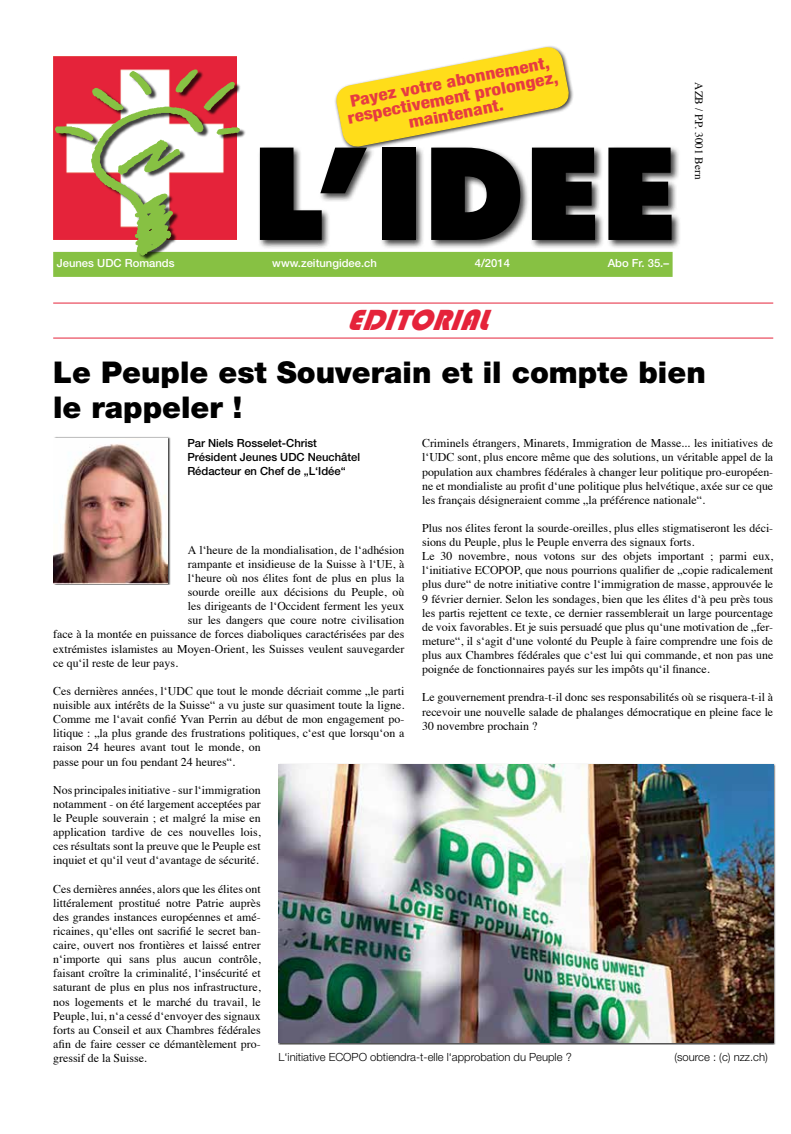
<style>
.page{position:relative;width:791px;height:1134px;background:#fff}
.page>*{position:absolute;margin:0;border:0;box-sizing:border-box;transform-origin:0 0}
.t1{font:800 122.5px "Futura";color:#000}
.t2{font:900 30px/35px "Helvetica Neue";color:#000}
.t3{font:italic 30px "Bauhaus 93";color:#e5233a}
.t4{font:800 condensed 16.25px/16.2px "Helvetica Neue LT";color:#e73b41;text-align:center;scale:1.19 1}
.t5{font:11.88px/14.1px "Times";color:#000;text-align:justify}
.t6{font:500 11.25px/14.1px "Helvetica Neue";color:#000}
.t7{font:300 11.25px "Helvetica Neue";color:#000}
.t8{font:500 11.25px "Helvetica Neue";color:#fff}
.t9{font:11.25px "Times";color:#000}
.s1{font-style:inherit}
</style>
<div class="page">
<div style="left:53px;top:252px;width:619px;height:25px;background:#87c143"></div>
<div style="left:257px;top:145px;width:423px;height:104px;background:#000;opacity:.75"></div>
<div style="left:334px;top:45px;width:239px;height:107px;background:#000;opacity:.75"></div>
<svg style="left:334px;top:45px;width:236px;height:103px"></svg>
<hr style="left:53px;top:303px;width:719px;height:1px;background:#e5233a">
<hr style="left:53px;top:338px;width:719px;height:1px;background:#e5233a">
<img style="left:53px;top:56px;width:198px;height:214px">
<div style="left:53px;top:436px;width:118px;height:149px;background:#000;opacity:.75"></div>
<img style="left:53px;top:438px;width:114px;height:146px">
<img style="left:278px;top:764px;width:494px;height:278px">
<h3 class="t4" style="left:343px;top:94px;width:181px;rotate:-11deg">Payez votre abonnement, respectivement prolongez, maintenant.</h3>
<h1 class="t1" style="left:252px;top:119px;width:427px"><span class="s1">L</span>’IDEE</h1>
<p class="t8" style="left:57px;top:257px;width:119px">Jeunes UDC Romands</p>
<p class="t8" style="left:272px;top:257px;width:106px">www.zeitungidee.ch</p>
<p class="t8" style="left:474px;top:257px;width:37px">4/2014</p>
<p class="t8" style="left:607px;top:257px;width:63px">Abo Fr. 35.–</p>
<h2 class="t3" style="left:346px;top:303px;width:154px">EDITORIAL</h2>
<p class="t9" style="left:709px;top:82px;width:98px;rotate:90deg">AZB / P.P. 3001 Bern</p>
<h2 class="t2" style="left:53px;top:354px;width:653px">Le Peuple est Souverain et il compte bien le rappeler !</h2>
<p class="t6" style="left:187px;top:436px;width:174px">Par Niels Rosselet-Christ<br>Président Jeunes UDC Neuchâtel<br>Rédacteur en Chef de „L‘Idée“</p>
<p class="t5" style="left:422px;top:435px;width:352px">Criminels étrangers, Minarets, Immigration de Masse... les initiatives de l‘UDC sont, plus encore même que des solutions, un véritable appel de la population aux chambres fédérales à changer leur politique pro-européen&shy;ne et mondialiste au profit d‘une politique plus helvétique, axée sur ce que les français désigneraient comme „la préférence nationale“.</p>
<p class="t5" style="left:422px;top:520px;width:352px;text-align:left">Plus nos élites feront la sourde-oreilles, plus elles stigmatiseront les déci&shy;sions du Peuple, plus le Peuple enverra des signaux forts.<br>Le 30 novembre, nous votons sur des objets important ; parmi eux, l‘initiative ECOPOP, que nous pourrions qualifier de „copie radicalement plus dure“ de notre initiative contre l‘immigration de masse, approuvée le 9 février dernier. Selon les sondages, bien que les élites d‘à peu près tous les partis rejettent ce texte, ce dernier rassemblerait un large pourcentage de voix favorables. Et je suis persuadé que plus qu‘une motivation de „fer&shy;meture“, il s‘agit d‘une volonté du Peuple à faire comprendre une fois de plus aux Chambres fédérales que c‘est lui qui commande, et non pas une poignée de fonctionnaires payés sur les impôts qu‘il finance.</p>
<p class="t5" style="left:422px;top:689px;width:352px">Le gouvernement prendra-t-il donc ses responsabilités où se risquera-t-il à recevoir une nouvelle salade de phalanges démocratique en pleine face le 30 novembre prochain ?</p>
<p class="t5" style="left:188px;top:542px;width:218px">A l‘heure de la mondialisation, de l‘adhésion</p>
<p class="t5" style="left:188px;top:556px;width:218px">rampante et insidieuse de la Suisse à l‘UE, à</p>
<p class="t5" style="left:188px;top:570px;width:218px">l‘heure où nos élites font de plus en plus la</p>
<p class="t5" style="left:188px;top:584px;width:218px">sourde oreille aux décisions du Peuple, où</p>
<p class="t5" style="left:188px;top:598px;width:218px">les dirigeants de l‘Occident ferment les yeux</p>
<p class="t5" style="left:188px;top:612px;width:218px">sur les dangers que coure notre civilisation</p>
<p class="t5" style="left:53px;top:626px;width:352px">face à la montée en puissance de forces diaboliques caractérisées par des</p>
<p class="t5" style="left:53px;top:640px;width:352px">extrémistes islamistes au Moyen-Orient, les Suisses veulent sauvegarder</p>
<p class="t5" style="left:53px;top:655px;width:126px">ce qu‘il reste de leur pays.</p>
<p class="t5" style="left:53px;top:683px;width:352px;text-align:left">Ces dernières années, l‘UDC que tout le monde décriait comme „le parti nuisible aux intérêts de la Suisse“ a vu juste sur quasiment toute la ligne.<br>Comme me l‘avait confié Yvan Perrin au début de mon engagement po&shy;litique : „la plus grande des frustrations politiques, c‘est que lorsqu‘on a raison 24 heures avant tout le monde, on<br>passe pour un fou pendant 24 heures“.</p>
<p class="t5" style="left:53px;top:782px;width:209px">Nos principales initiative - sur l‘immigration notamment - on été largement acceptées par le Peuple souverain ; et malgré la mise en application tardive de ces nouvelles lois, ces résultats sont la preuve que le Peuple est inquiet et qu‘il veut d‘avantage de sécurité.</p>
<p class="t5" style="left:53px;top:880px;width:209px">Ces dernières années, alors que les élites ont littéralement prostitué notre Patrie auprès des grandes instances européennes et amé&shy;ricaines, qu‘elles ont sacrifié le secret ban&shy;caire, ouvert nos frontières et laissé entrer n‘importe qui sans plus aucun contrôle, faisant croître la criminalité, l‘insécurité et saturant de plus en plus nos infrastructure, nos logements et le marché du travail, le Peuple, lui, n‘a cessé d‘envoyer des signaux forts au Conseil et aux Chambres fédérales afin de faire cesser ce démantèlement pro&shy;gressif de la Suisse.</p>
<p class="t7" style="left:278px;top:1050px;width:294px">L‘initiative ECOPO obtiendra-t-elle l‘approbation du Peuple ?</p>
<p class="t7" style="left:674px;top:1050px;width:95px">(source : (c) nzz.ch)</p>
</div>
